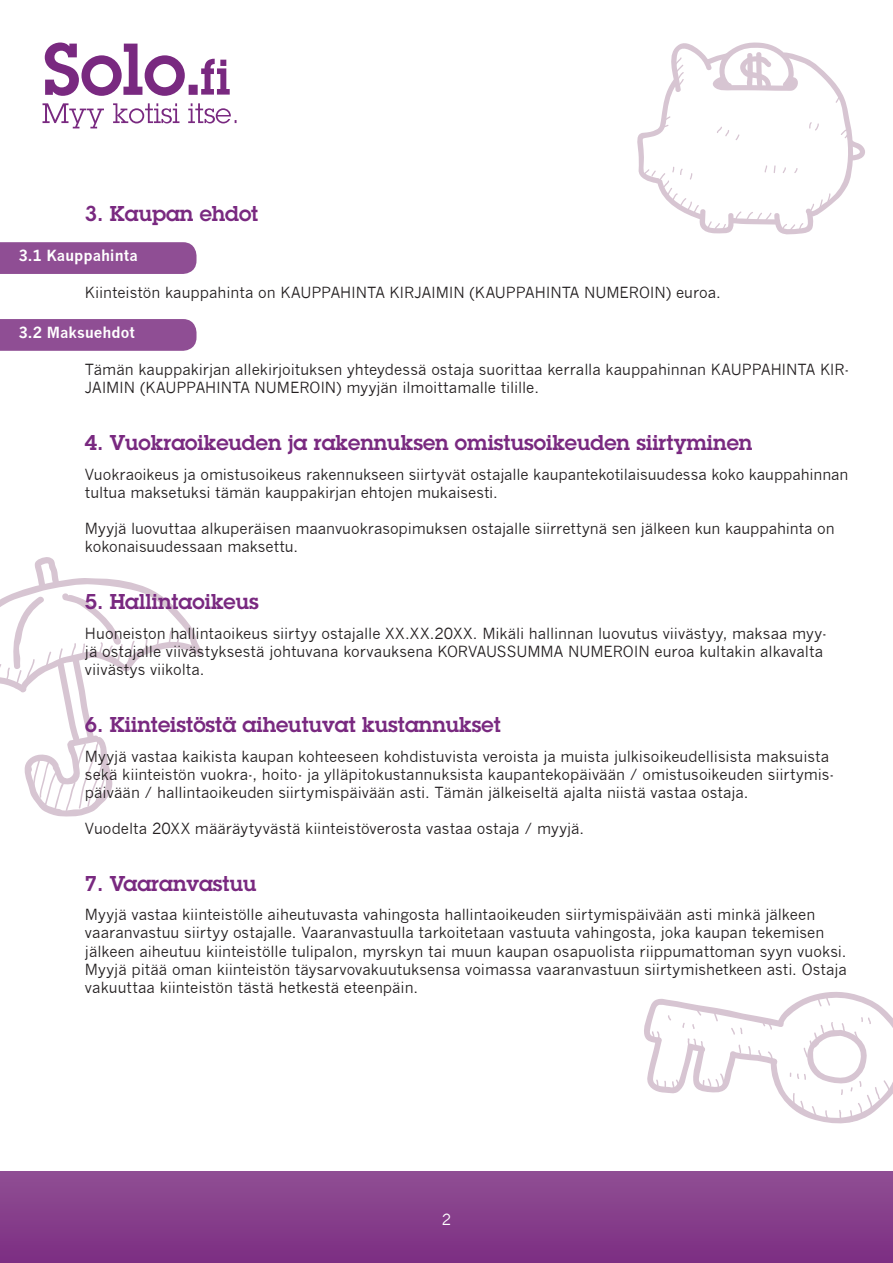
<style>
.page{position:relative;width:893px;height:1263px;background:#fff}
.page>*{position:absolute;margin:0;border:0;box-sizing:border-box;transform-origin:0 0}
.t1{font:600 21px "Lubalin Graph Std";color:#792980}
.t2{font:15px/18px "News Gothic";color:#231f20}
.t3{font:700 15px "News Gothic";color:#fff}
.t4{font:15px "News Gothic";color:#fff}
</style>
<div class="page">
<svg style="left:43px;top:43px;width:194px;height:85px"></svg>
<div style="left:0;top:1171px;width:893px;height:92px;background:linear-gradient(to bottom,#904f94,#7c2e83)"></div>
<svg style="left:637px;top:42px;width:228px;height:193px"></svg>
<svg style="left:0;top:557px;width:203px;height:260px"></svg>
<svg style="left:644px;top:992px;width:249px;height:132px"></svg>
<div style="left:0;top:242px;width:197px;height:32px;background:#8f4e94"></div>
<svg style="left:0;top:319px;width:197px;height:32px;background:#915196"></svg>
<p class="t1" style="left:85px;top:200px;width:175px">3. Kaupan ehdot</p>
<p class="t3" style="left:18px;top:246px;width:121px">3.1 Kauppahinta</p>
<p class="t2" style="left:85px;top:283px;width:637px">Kiinteistön kauppahinta on KAUPPAHINTA KIRJAIMIN (KAUPPAHINTA NUMEROIN) euroa.</p>
<p class="t3" style="left:18px;top:323px;width:118px">3.2 Maksuehdot</p>
<p class="t2" style="left:85px;top:360px;width:766px">Tämän kauppakirjan allekirjoituksen yhteydessä ostaja suorittaa kerralla kauppahinnan KAUPPAHINTA KIR-<br>JAIMIN (KAUPPAHINTA NUMEROIN) myyjän ilmoittamalle tilille.</p>
<p class="t1" style="left:85px;top:429px;width:669px">4. Vuokraoikeuden ja rakennuksen omistusoikeuden siirtyminen</p>
<p class="t2" style="left:85px;top:465px;width:765px">Vuokraoikeus ja omistusoikeus rakennukseen siirtyvät ostajalle kaupantekotilaisuudessa koko kauppahinnan tultua maksetuksi tämän kauppakirjan ehtojen mukaisesti.</p>
<p class="t2" style="left:85px;top:519px;width:751px">Myyjä luovuttaa alkuperäisen maanvuokrasopimuksen ostajalle siirrettynä sen jälkeen kun kauppahinta on kokonaisuudessaan maksettu.</p>
<p class="t1" style="left:85px;top:588px;width:175px">5. Hallintaoikeus</p>
<p class="t2" style="left:85px;top:624px;width:743px">Huoneiston hallintaoikeus siirtyy ostajalle XX.XX.20XX. Mikäli hallinnan luovutus viivästyy, maksaa myy&shy;jä ostajalle viivästyksestä johtuvana korvauksena KORVAUSSUMMA NUMEROIN euroa kultakin alkavalta viivästys viikolta.</p>
<p class="t1" style="left:85px;top:711px;width:417px">6. Kiinteistöstä aiheutuvat kustannukset</p>
<p class="t2" style="left:85px;top:747px;width:751px">Myyjä vastaa kaikista kaupan kohteeseen kohdistuvista veroista ja muista julkisoikeudellisista maksuista sekä kiinteistön vuokra-, hoito- ja ylläpitokustannuksista kaupantekopäivään / omistusoikeuden siirtymis&shy;päivään / hallintaoikeuden siirtymispäivään asti. Tämän jälkeiseltä ajalta niistä vastaa ostaja.</p>
<p class="t2" style="left:85px;top:819px;width:501px">Vuodelta 20XX määräytyvästä kiinteistöverosta vastaa ostaja / myyjä.</p>
<p class="t1" style="left:85px;top:870px;width:173px">7. Vaaranvastuu</p>
<p class="t2" style="left:85px;top:906px;width:763px">Myyjä vastaa kiinteistölle aiheutuvasta vahingosta hallintaoikeuden siirtymispäivään asti minkä jälkeen vaaranvastuu siirtyy ostajalle. Vaaranvastuulla tarkoitetaan vastuuta vahingosta, joka kaupan tekemisen jälkeen aiheutuu kiinteistölle tulipalon, myrskyn tai muun kaupan osapuolista riippumattoman syyn vuoksi.<br>Myyjä pitää oman kiinteistön täysarvovakuutuksensa voimassa vaaranvastuun siirtymishetkeen asti. Ostaja vakuuttaa kiinteistön tästä hetkestä eteenpäin.</p>
<p class="t4" style="left:442px;top:1211px;width:11px">2</p>
</div>
